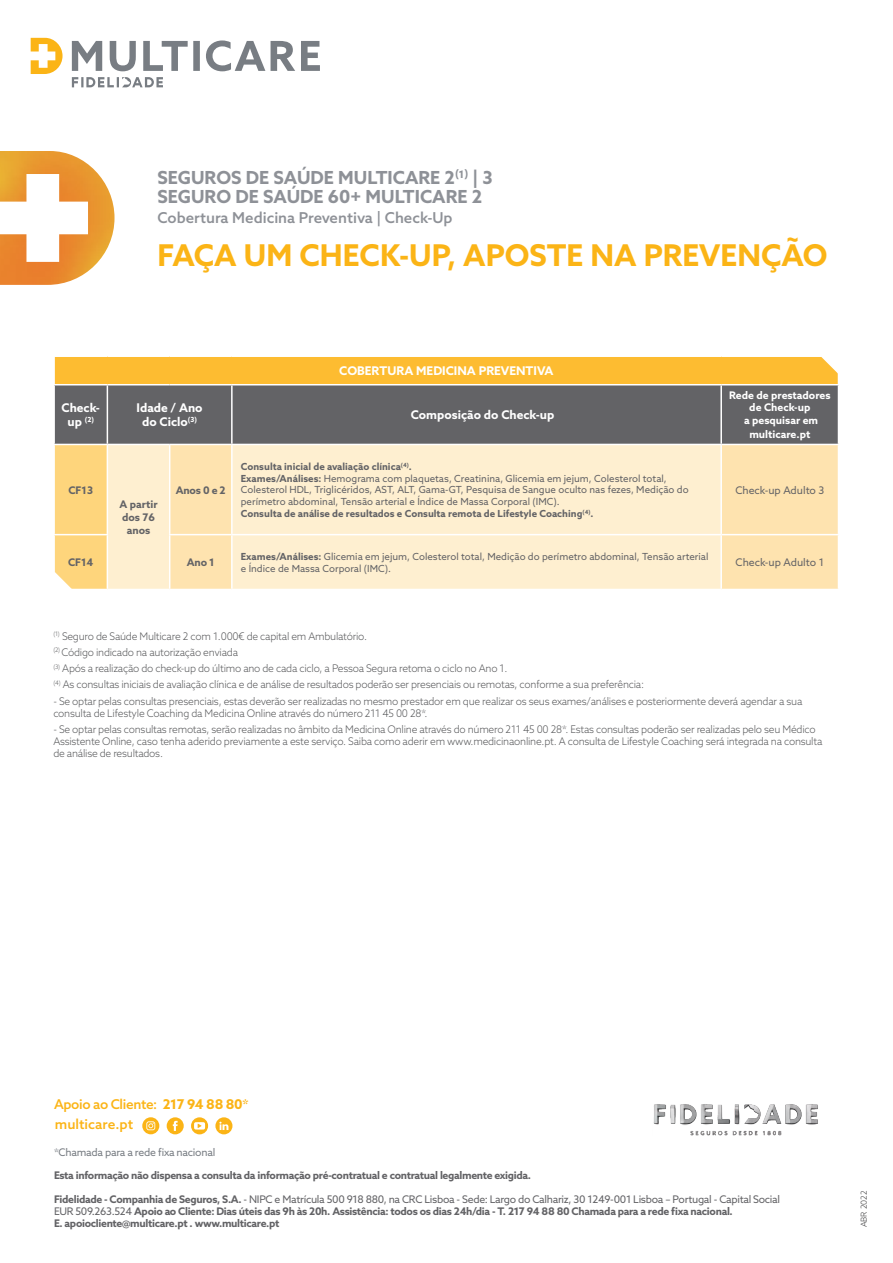
<style>
.page{position:relative;width:893px;height:1263px;background:#fff}
.page>*{position:absolute;margin:0;border:0;box-sizing:border-box;transform-origin:0 0}
.t1{font:700 30px "Azo Sans";color:#fbb416}
.t2{font:700 18px/19.5px "Azo Sans";color:#8e9197}
.t3{font:500 15px "Azo Sans";color:#8e9197}
.t4{font:500 13.65px "Azo Sans";color:#fbb416}
.t5{font:500 13.5px "Azo Sans";letter-spacing:-.025em;color:#fbb416}
.t6{font:700 12px/14.4px "Azo Sans";color:#fff;text-align:center}
.t7{font:300 10.5px/16.2px "Azo Sans";letter-spacing:-.025em;color:#57585a}
.t8{font:700 10.5px/12px "Azo Sans";letter-spacing:-.03em;color:#636366}
.t9{font:700 10.5px/12.6px "Azo Sans";color:#fff;text-align:center}
.t10{font:10.5px "Azo Sans";color:#636366}
.t11{font:10.5px "Azo Sans";letter-spacing:-.025em;color:#787d83}
.t12{font:700 10.5px/12.6px "Azo Sans";color:#636366;text-align:center}
.t13{font:9.75px/11.9px "Azo Sans";color:#636366}
.t14{font:300 8.25px "Azo Sans";color:#3e3e3f}
.t15{font:700 7.05px "Azo Sans";color:#fff}
.s1{font-size:12px}
.s2{font-weight:700}
.s3{font-weight:400}
</style>
<div class="page">
<div style="left:54px;top:356px;width:784px;height:29px;background:#fdbc31"></div>
<div style="left:55px;top:385px;width:783px;height:59px;background:#636366"></div>
<div style="left:108px;top:445px;width:612px;height:144px;background:#feefd0"></div>
<div style="left:170px;top:445px;width:61px;height:144px;background:#fee3af"></div>
<div style="left:722px;top:445px;width:116px;height:144px;background:#fee3af"></div>
<hr style="left:169px;top:534px;width:63px;height:1px;background:#fff">
<hr style="left:721px;top:534px;width:118px;height:1px;background:#fff">
<hr style="left:53px;top:357px;width:2px;height:27px;background:#fff">
<hr style="left:107px;top:385px;width:1px;height:59px;background:#fff">
<hr style="left:53px;top:355px;width:54px;height:2px;background:#fff">
<hr style="left:107px;top:355px;width:63px;height:2px;background:#fff">
<hr style="left:170px;top:355px;width:62px;height:2px;background:#fff">
<hr style="left:232px;top:355px;width:489px;height:2px;background:#fff">
<hr style="left:721px;top:355px;width:118px;height:2px;background:#fff">
<hr style="left:53px;top:384px;width:54px;height:1px;background:#fff">
<hr style="left:107px;top:384px;width:63px;height:1px;background:#fff">
<hr style="left:170px;top:384px;width:62px;height:1px;background:#fff">
<hr style="left:232px;top:384px;width:489px;height:1px;background:#fff">
<hr style="left:721px;top:384px;width:118px;height:1px;background:#fff">
<hr style="left:231px;top:385px;width:2px;height:59px;background:#fff">
<hr style="left:720px;top:385px;width:2px;height:59px;background:#fff">
<hr style="left:169px;top:445px;width:1px;height:89px;background:#fff">
<hr style="left:169px;top:535px;width:1px;height:54px;background:#fff">
<hr style="left:231px;top:445px;width:2px;height:89px;background:#fff">
<hr style="left:231px;top:535px;width:2px;height:54px;background:#fff">
<hr style="left:232px;top:534px;width:489px;height:1px;background:#fff">
<svg style="left:821px;top:357px;width:17px;height:27px"></svg>
<svg style="left:54px;top:445px;width:53px;height:144px;background:#fed783"></svg>
<svg style="left:72px;top:40px;width:248px;height:47px"></svg>
<svg style="left:31px;top:38px;width:32px;height:36px"></svg>
<img style="left:0;top:151px;width:115px;height:134px">
<img style="left:653px;top:1104px;width:165px;height:32px">
<svg style="left:191px;top:1117px;width:17px;height:17px"></svg>
<svg style="left:215px;top:1117px;width:17px;height:17px"></svg>
<svg style="left:167px;top:1117px;width:17px;height:17px"></svg>
<svg style="left:142px;top:1117px;width:17px;height:17px"></svg>
<h2 class="t2" style="left:157px;top:167px;width:337px">SEGUROS DE SAÚDE MULTICARE 2<sup>(1)</sup> | 3<br>SEGURO DE SAÚDE 60+ MULTICARE 2</h2>
<h3 class="t3" style="left:157px;top:208px;width:297px">Cobertura Medicina Preventiva | Check-Up</h3>
<h1 class="t1" style="left:157px;top:235px;width:672px">FAÇA UM CHECK-UP, APOSTE NA PREVENÇÃO</h1>
<p class="t6" style="left:62px;top:400px;width:40px">Check-</p>
<p class="t15" style="left:67px;top:415px;width:28px"><span class="s1">up</span> (2)</p>
<p class="t8" style="left:68px;top:484px;width:26px">CF13</p>
<p class="t6" style="left:339px;top:363px;width:216px">COBERTURA MEDICINA PREVENTIVA</p>
<p class="t6" style="left:137px;top:400px;width:68px">Idade / Ano do Ciclo<sup>(3)</sup></p>
<p class="t6" style="left:411px;top:407px;width:145px">Composição do Check-up</p>
<p class="t12" style="left:120px;top:498px;width:40px">A partir dos 76 anos</p>
<p class="t8" style="left:176px;top:484px;width:51px">Anos 0 e 2</p>
<p class="t13" style="left:241px;top:460px;width:449px"><span class="s2">Consulta inicial de avaliação clínica</span><sup>(4)</sup><span class="s2">.<br>Exames/Análises:</span> Hemograma com plaquetas, Creatinina, Glicemia em jejum, Colesterol total, Colesterol HDL, Triglicéridos, AST, ALT, Gama-GT, Pesquisa de Sangue oculto nas fezes, Medição do perímetro abdominal, Tensão arterial e Índice de Massa Corporal (IMC).<br><span class="s2">Consulta de análise de resultados e Consulta remota de Lifestyle Coaching</span><sup>(4)</sup><span class="s2">.</span></p>
<p class="t9" style="left:729px;top:389px;width:103px">Rede de prestadores de Check-up<br>a pesquisar em</p>
<p class="t9" style="left:749px;top:428px;width:62px">multicare.pt</p>
<p class="t10" style="left:735px;top:483px;width:91px">Check-up Adulto 3</p>
<p class="t8" style="left:68px;top:556px;width:27px">CF14</p>
<p class="t8" style="left:187px;top:556px;width:29px">Ano 1</p>
<p class="t13" style="left:241px;top:550px;width:469px"><span class="s2">Exames/Análises:</span> Glicemia em jejum, Colesterol total, Medição do perímetro abdominal, Tensão arterial e Índice de Massa Corporal (IMC).</p>
<p class="t10" style="left:736px;top:555px;width:90px">Check-up Adulto 1</p>
<p class="t7" style="left:53px;top:628px;width:592px"><sup>(1)</sup> Seguro de Saúde Multicare 2 com 1.000€ de capital em Ambulatório.<br><sup>(2)</sup> Código indicado na autorização enviada<br><sup>(3)</sup> Após a realização do check-up do último ano de cada ciclo, a Pessoa Segura retoma o ciclo no Ano 1.<br><sup>(4)</sup> As consultas iniciais de avaliação clínica e de análise de resultados poderão ser presenciais ou remotas, conforme a sua preferência:</p>
<p class="t7" style="left:53px;top:695px;width:751px;line-height:12px">- Se optar pelas consultas presenciais, estas deverão ser realizadas no mesmo prestador em que realizar os seus exames/análises e posteriormente deverá agendar a sua consulta de Lifestyle Coaching da Medicina Online através do número 211 45 00 28*.</p>
<p class="t7" style="left:53px;top:723px;width:770px;line-height:12px">- Se optar pelas consultas remotas, serão realizadas no âmbito da Medicina Online através do número 211 45 00 28*. Estas consultas poderão ser realizadas pelo seu Médico<br>Assistente Online, caso tenha aderido previamente a este serviço. Saiba como aderir em www.medicinaonline.pt. A consulta de Lifestyle Coaching será integrada na consulta de análise de resultados.</p>
<p class="t5" style="left:54px;top:1095px;width:196px">Apoio ao Cliente: <span class="s2">217 94 88 80*</span></p>
<p class="t11" style="left:54px;top:1146px;width:163px">*Chamada para a rede fixa nacional</p>
<h3 class="t4" style="left:55px;top:1115px;width:80px">multicare.pt</h3>
<p class="t8" style="left:54px;top:1169px;width:478px">Esta informação não dispensa a consulta da informação pré-contratual e contratual legalmente exigida.</p>
<p class="t8" style="left:54px;top:1193px;width:728px">Fidelidade - Companhia de Seguros, S.A. <span class="s3">- NIPC e Matrícula 500 918 880, na CRC Lisboa - Sede: Largo do Calhariz, 30 1249-001 Lisboa – Portugal - Capital Social<br>EUR 509.263.524</span> Apoio ao Cliente: Dias úteis das 9h às 20h. Assistência: todos os dias 24h/dia - T. 217 94 88 80 Chamada para a rede fixa nacional.<br>E. apoiocliente@multicare.pt . www.multicare.pt</p>
<p class="t14" style="left:858px;top:1227px;width:38px;rotate:-90deg">ABR 2022</p>
</div>
